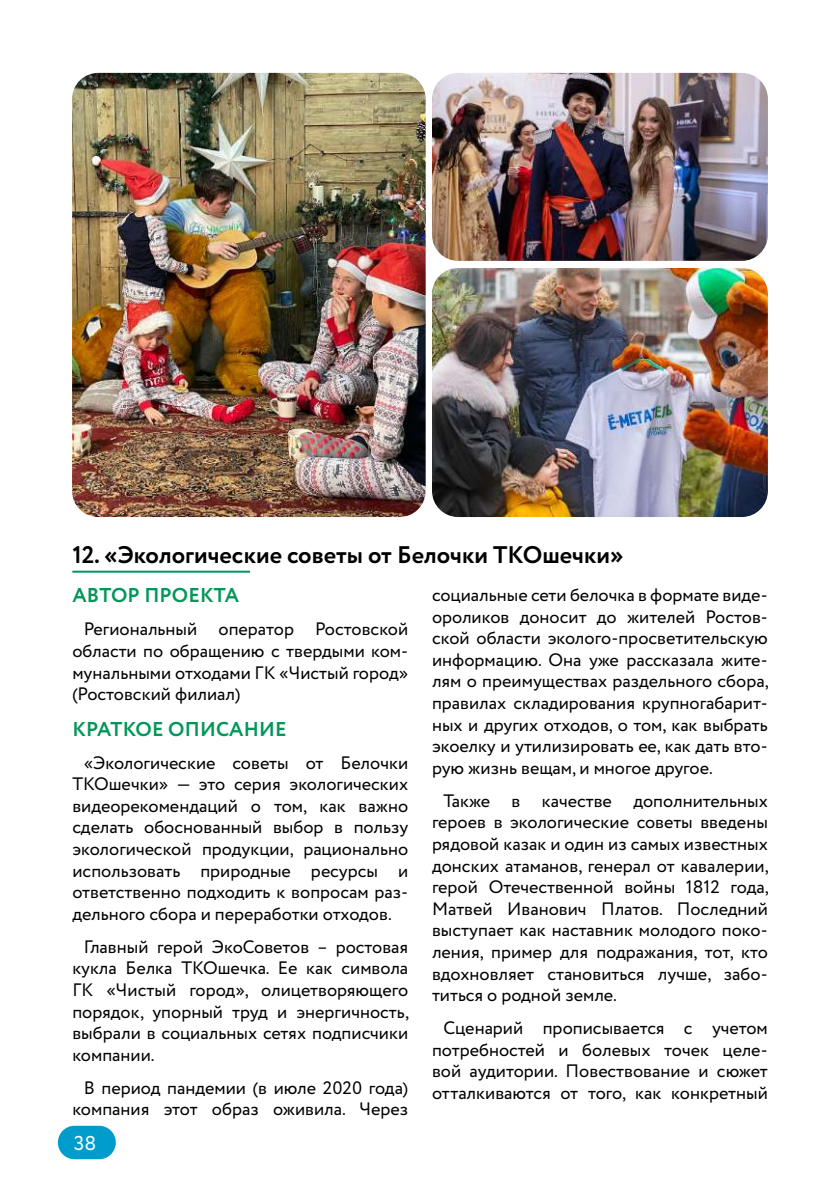
<style>
.page{position:relative;width:840px;height:1191px;background:#fff}
.page>*{position:absolute;margin:0;border:0;box-sizing:border-box;transform-origin:0 0}
.t1{font:700 24px "Circe";color:#000}
.t2{font:700 20px "Circe";letter-spacing:.01em;color:#009758}
.t3{font:20px "Circe";color:#fff}
.t4{font:18px/21.6px "Circe";color:#000;text-align:justify}
</style>
<div class="page">
<div style="left:59px;top:1126px;width:56px;height:32px;background:#009dcc;border-radius:16px"></div>
<div style="left:58px;top:1125px;width:58px;height:34px;border:2px solid #009dcc;border-radius:16px"></div>
<hr style="left:72px;top:570px;width:178px;height:2px;background:#009758">
<img style="left:72px;top:73px;width:353px;height:444px">
<img style="left:432px;top:73px;width:335px;height:188px">
<img style="left:432px;top:268px;width:335px;height:249px">
<h1 class="t1" style="left:72px;top:539px;width:552px">12. «Экологические советы от Белочки ТКОшечки»</h1>
<p class="t2" style="left:72px;top:582px;width:168px">АВТОР ПРОЕКТА</p>
<p class="t4" style="left:72px;top:619px;width:337px;text-indent:11px">Региональный оператор Ростовской области по обращению с твердыми ком&shy;мунальными отходами ГК «Чистый город» (Ростовский филиал)</p>
<p class="t2" style="left:72px;top:715px;width:216px">КРАТКОЕ ОПИСАНИЕ</p>
<p class="t4" style="left:72px;top:752px;width:337px;text-indent:11px">«Экологические советы от Белочки ТКОшечки» — это серия экологических видеорекомендаций о том, как важно сделать обоснованный выбор в пользу экологической продукции, рационально использовать природные ресурсы и ответственно подходить к вопросам раз&shy;дельного сбора и переработки отходов.</p>
<p class="t4" style="left:72px;top:936px;width:338px;text-indent:11px">Главный герой ЭкоСоветов – ростовая кукла Белка ТКОшечка. Ее как символа ГК «Чистый город», олицетворяющего порядок, упорный труд и энергичность, выбрали в социальных сетях подписчики компании.</p>
<p class="t4" style="left:72px;top:1077px;width:337px;text-align:right">В период пандемии (в июле 2020 года) компания этот образ оживила. Через</p>
<p class="t4" style="left:432px;top:584px;width:338px">социальные сети белочка в формате виде&shy;ороликов доносит до жителей Ростов&shy;ской области эколого-просветительскую информацию. Она уже рассказала жите&shy;лям о преимуществах раздельного сбора, правилах складирования крупногабарит&shy;ных и других отходов, о том, как выбрать экоелку и утилизировать ее, как дать вто&shy;рую жизнь вещам, и многое другое.</p>
<p class="t4" style="left:432px;top:790px;width:338px;text-indent:11px">Также в качестве дополнительных героев в экологические советы введены рядовой казак и один из самых известных донских атаманов, генерал от кавалерии, герой Отечественной войны 1812 года, Матвей Иванович Платов. Последний выступает как наставник молодого поко&shy;ления, пример для подражания, тот, кто вдохновляет становиться лучше, забо&shy;титься о родной земле.</p>
<p class="t4" style="left:432px;top:1017px;width:337px;text-indent:11px">Сценарий прописывается с учетом потребностей и болевых точек целе&shy;вой аудитории. Повествование и сюжет отталкиваются от того, как конкретный</p>
<p class="t3" style="left:74px;top:1129px;width:24px">38</p>
</div>
